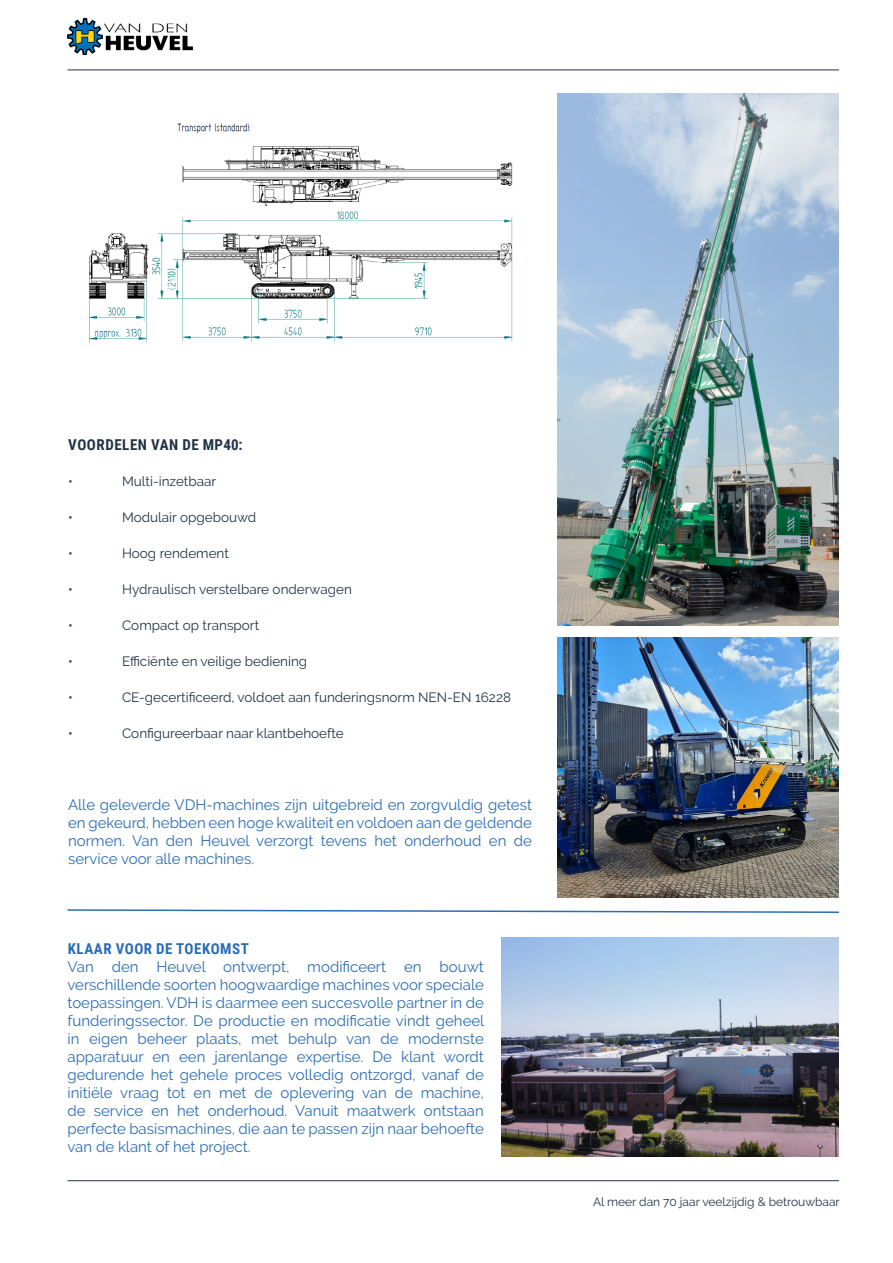
<style>
.page{position:relative;width:893px;height:1263px;background:#fff}
.page>*{position:absolute;margin:0;border:0;box-sizing:border-box;transform-origin:0 0}
.t1{font:15px/18px "Raleway";color:#2b6db5;text-align:justify}
.t2{font:700 15px "Roboto Condensed";letter-spacing:.035em;color:#233345}
.t3{font:700 15px "Roboto Condensed";letter-spacing:.035em;color:#2b6db5}
.t4{font:13.5px "Raleway";color:#233345}
.t5{font:12px "Raleway";color:#233345}
</style>
<div class="page">
<hr style="left:68px;top:1180px;width:771px;height:1px;background:#233345">
<img style="left:502px;top:937px;width:337px;height:219px">
<img style="left:557px;top:94px;width:282px;height:531px">
<svg style="left:67px;top:909px;width:772px;height:4px"></svg>
<img style="left:88px;top:123px;width:425px;height:220px">
<hr style="left:68px;top:70px;width:771px;height:1px;background:#233345">
<img style="left:68px;top:19px;width:124px;height:35px">
<img style="left:557px;top:638px;width:282px;height:259px">
<p class="t2" style="left:68px;top:434px;width:176px">VOORDELEN VAN DE MP40:</p>
<p class="t4" style="left:68px;top:473px;width:6px">•</p>
<p class="t4" style="left:122px;top:473px;width:96px">Multi-inzetbaar</p>
<p class="t4" style="left:68px;top:509px;width:6px">•</p>
<p class="t4" style="left:122px;top:509px;width:136px">Modulair opgebouwd</p>
<p class="t4" style="left:68px;top:545px;width:6px">•</p>
<p class="t4" style="left:122px;top:545px;width:108px">Hoog rendement</p>
<p class="t4" style="left:68px;top:581px;width:6px">•</p>
<p class="t4" style="left:122px;top:581px;width:231px">Hydraulisch verstelbare onderwagen</p>
<p class="t4" style="left:68px;top:617px;width:6px">•</p>
<p class="t4" style="left:122px;top:617px;width:139px">Compact op transport</p>
<p class="t4" style="left:68px;top:653px;width:6px">•</p>
<p class="t4" style="left:122px;top:653px;width:187px">Efficiënte en veilige bediening</p>
<p class="t4" style="left:68px;top:689px;width:6px">•</p>
<p class="t4" style="left:122px;top:689px;width:390px">CE-gecertificeerd, voldoet aan funderingsnorm NEN-EN 16228</p>
<p class="t4" style="left:68px;top:725px;width:6px">•</p>
<p class="t4" style="left:122px;top:725px;width:223px">Configureerbaar naar klantbehoefte</p>
<p class="t1" style="left:68px;top:796px;width:466px">Alle geleverde VDH-machines zijn uitgebreid en zorgvuldig getest en gekeurd, hebben een hoge kwaliteit en voldoen aan de geldende normen. Van den Heuvel verzorgt tevens het onderhoud en de service voor alle machines.</p>
<p class="t3" style="left:68px;top:938px;width:183px">KLAAR VOOR DE TOEKOMST</p>
<p class="t1" style="left:68px;top:958px;width:418px">Van den Heuvel ontwerpt, modificeert en bouwt verschillende soorten hoogwaardige machines voor speciale toepassingen. VDH is daarmee een succesvolle partner in de funderingssector. De productie en modificatie vindt geheel in eigen beheer plaats, met behulp van de modernste apparatuur en een jarenlange expertise. De klant wordt gedurende het gehele proces volledig ontzorgd, vanaf de initiële vraag tot en met de oplevering van de machine, de service en het onderhoud. Vanuit maatwerk ontstaan perfecte basismachines, die aan te passen zijn naar behoefte van de klant of het project.</p>
<p class="t5" style="left:593px;top:1195px;width:248px">Al meer dan 70 jaar veelzijdig &amp; betrouwbaar</p>
</div>
